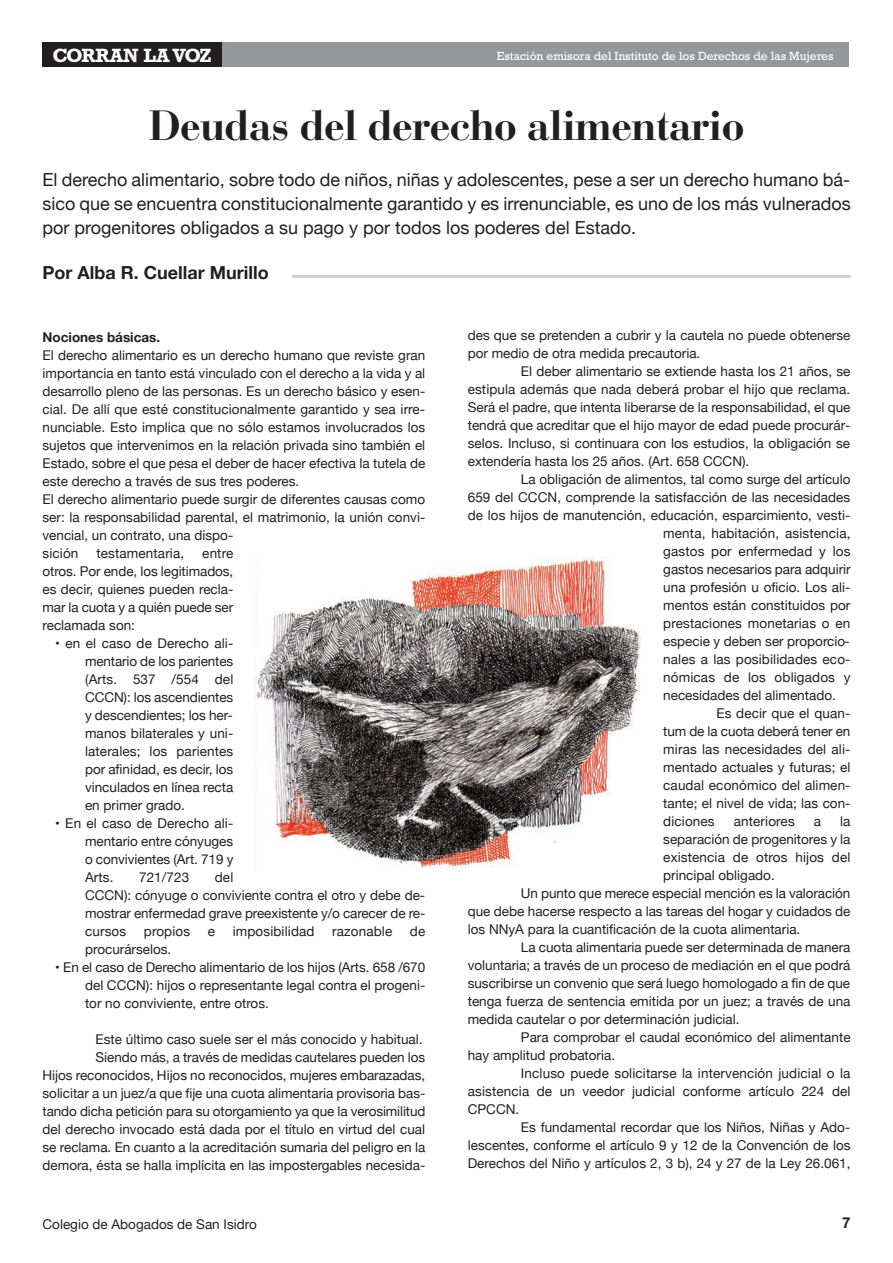
<style>
.page{position:relative;width:893px;height:1263px;background:#fff}
.page>*{position:absolute;margin:0;border:0;box-sizing:border-box;transform-origin:0 0}
.t1{font:700 42px "Bauer Bodoni";letter-spacing:-.025em;color:#231f20}
.t2{font:700 19.5px "Rockwell";letter-spacing:-.04em;color:#fff}
.t3{font:18px/24px "Helvetica Neue";color:#231f20;text-align:justify}
.t4{font:700 18px "Helvetica Neue";color:#231f20}
.t5{font:700 15px "Helvetica Neue";color:#231f20}
.t6{font:13.5px/18px "Helvetica Neue";color:#231f20;text-align:justify}
.t7{font:700 13.5px "Helvetica Neue";color:#231f20}
.t8{font:12px "Rockwell";color:#fff}
</style>
<div class="page">
<div style="left:43px;top:43px;width:806px;height:24px;background:#95979a"></div>
<div style="left:43px;top:43px;width:179px;height:24px;background:#231f20"></div>
<hr style="left:292px;top:275px;width:558px;height:3px;background:#cfd0d2">
<img style="left:255px;top:556px;width:386px;height:312px">
<h2 class="t2" style="left:52px;top:43px;width:161px">CORRAN LA VOZ</h2>
<p class="t8" style="left:497px;top:49px;width:338px">Estación emisora del Instituto de los Derechos de las Mujeres</p>
<h1 class="t1" style="left:148px;top:110px;width:598px">Deudas del derecho alimentario</h1>
<p class="t3" style="left:43px;top:168px;width:810px">El derecho alimentario, sobre todo de niños, niñas y adolescentes, pese a ser un derecho humano bá&shy;sico que se encuentra constitucionalmente garantido y es irrenunciable, es uno de los más vulnerados por progenitores obligados a su pago y por todos los poderes del Estado.</p>
<h3 class="t4" style="left:43px;top:262px;width:228px">Por Alba R. Cuellar Murillo</h3>
<p class="t7" style="left:43px;top:329px;width:119px">Nociones básicas.</p>
<p class="t6" style="left:43px;top:346px;width:384px;text-align:left">El derecho alimentario es un derecho humano que reviste gran importancia en tanto está vinculado con el derecho a la vida y al desarrollo pleno de las personas. Es un derecho básico y esen&shy;cial. De allí que esté constitucionalmente garantido y sea irre&shy;nunciable. Esto implica que no sólo estamos involucrados los sujetos que intervenimos en la relación privada sino también el Estado, sobre el que pesa el deber de hacer efectiva la tutela de este derecho a través de sus tres poderes.<br>El derecho alimentario puede surgir de diferentes causas como ser: la responsabilidad parental, el matrimonio, la unión convi&shy;vencial, un contrato, una dispo-<br>sición</p>
<p class="t6" style="left:96px;top:544px;width:89px">testamentaria,</p>
<p class="t6" style="left:43px;top:544px;width:192px;text-indent:160px">entre otros. Por ende, los legitimados, es decir, quienes pueden recla&shy;mar la cuota y a quién puede ser reclamada son:</p>
<p class="t6" style="left:85px;top:634px;width:150px;text-indent:-30px">• en el caso de Derecho ali&shy;mentario de los parientes (Arts. 537 /554 del CCCN): los ascendientes y descendientes; los her&shy;manos bilaterales y uni&shy;laterales; los parientes por afinidad, es decir, los vinculados en línea recta en primer grado.</p>
<p class="t6" style="left:85px;top:814px;width:150px;text-indent:-30px">• En el caso de Derecho ali&shy;mentario entre cónyuges o convivientes (Art. 719 y Arts.</p>
<p class="t6" style="left:139px;top:868px;width:52px">721/723</p>
<p class="t6" style="left:85px;top:868px;width:342px;text-align:left;text-indent:130px">del<br>CCCN): cónyuge o conviviente contra el otro y debe de&shy;mostrar enfermedad grave preexistente y/o carecer de re&shy;cursos</p>
<p class="t6" style="left:144px;top:922px;width:48px">propios</p>
<p class="t6" style="left:208px;top:922px;width:9px">e</p>
<p class="t6" style="left:233px;top:922px;width:83px">imposibilidad</p>
<p class="t6" style="left:332px;top:922px;width:62px">razonable</p>
<p class="t6" style="left:410px;top:922px;width:17px">de</p>
<p class="t6" style="left:85px;top:940px;width:88px">procurárselos.</p>
<p class="t6" style="left:85px;top:958px;width:342px;text-indent:-30px">• En el caso de Derecho alimentario de los hijos (Arts. 658 /670 del CCCN): hijos o representante legal contra el progeni&shy;tor no conviviente, entre otros.</p>
<p class="t6" style="left:43px;top:1030px;width:384px;text-align:right">Este último caso suele ser el más conocido y habitual.<br>Siendo más, a través de medidas cautelares pueden los<br>Hijos reconocidos, Hijos no reconocidos, mujeres embarazadas, solicitar a un juez/a que fije una cuota alimentaria provisoria bas&shy;tando dicha petición para su otorgamiento ya que la verosimilitud del derecho invocado está dada por el título en virtud del cual se reclama. En cuanto a la acreditación sumaria del peligro en la demora, ésta se halla implícita en las impostergables necesida-</p>
<p class="t6" style="left:468px;top:326px;width:384px">des que se pretenden a cubrir y la cautela no puede obtenerse por medio de otra medida precautoria.</p>
<p class="t6" style="left:468px;top:362px;width:384px;text-indent:53px">El deber alimentario se extiende hasta los 21 años, se estipula además que nada deberá probar el hijo que reclama.<br>Será el padre, que intenta liberarse de la responsabilidad, el que tendrá que acreditar que el hijo mayor de edad puede procurár&shy;selos. Incluso, si continuara con los estudios, la obligación se extendería hasta los 25 años. (Art. 658 CCCN).</p>
<p class="t6" style="left:521px;top:470px;width:331px">La obligación de alimentos, tal como surge del artículo</p>
<p class="t6" style="left:468px;top:488px;width:384px">659 del CCCN, comprende la satisfacción de las necesidades</p>
<p class="t6" style="left:468px;top:506px;width:384px">de los hijos de manutención, educación, esparcimiento, vesti-</p>
<p class="t6" style="left:663px;top:524px;width:189px">menta, habitación, asistencia,</p>
<p class="t6" style="left:663px;top:542px;width:189px">gastos por enfermedad y los</p>
<p class="t6" style="left:663px;top:560px;width:189px">gastos necesarios para adquirir</p>
<p class="t6" style="left:663px;top:578px;width:189px">una profesión u oficio. Los ali-</p>
<p class="t6" style="left:663px;top:596px;width:189px">mentos están constituidos por</p>
<p class="t6" style="left:663px;top:614px;width:189px">prestaciones monetarias o en</p>
<p class="t6" style="left:663px;top:632px;width:188px">especie y deben ser proporcio-</p>
<p class="t6" style="left:663px;top:650px;width:189px">nales a las posibilidades eco-</p>
<p class="t6" style="left:663px;top:668px;width:189px">nómicas de los obligados y</p>
<p class="t6" style="left:663px;top:686px;width:174px">necesidades del alimentado.</p>
<p class="t6" style="left:716px;top:704px;width:135px">Es decir que el quan-</p>
<p class="t6" style="left:663px;top:722px;width:189px">tum de la cuota deberá tener en</p>
<p class="t6" style="left:663px;top:740px;width:189px">miras las necesidades del ali-</p>
<p class="t6" style="left:663px;top:758px;width:189px">mentado actuales y futuras; el</p>
<p class="t6" style="left:663px;top:776px;width:189px">caudal económico del alimen-</p>
<p class="t6" style="left:663px;top:794px;width:189px">tante; el nivel de vida; las con-</p>
<p class="t6" style="left:663px;top:812px;width:53px">diciones</p>
<p class="t6" style="left:734px;top:812px;width:62px">anteriores</p>
<p class="t6" style="left:814px;top:812px;width:9px">a</p>
<p class="t6" style="left:840px;top:812px;width:12px">la</p>
<p class="t6" style="left:663px;top:830px;width:189px">separación de progenitores y la</p>
<p class="t6" style="left:663px;top:848px;width:189px">existencia de otros hijos del</p>
<p class="t6" style="left:663px;top:866px;width:113px">principal obligado.</p>
<p class="t6" style="left:521px;top:883px;width:331px">Un punto que merece especial mención es la valoración</p>
<p class="t6" style="left:468px;top:901px;width:384px">que debe hacerse respecto a las tareas del hogar y cuidados de</p>
<p class="t6" style="left:468px;top:919px;width:334px">los NNyA para la cuantificación de la cuota alimentaria.</p>
<p class="t6" style="left:521px;top:937px;width:331px">La cuota alimentaria puede ser determinada de manera</p>
<p class="t6" style="left:468px;top:955px;width:384px">voluntaria; a través de un proceso de mediación en el que podrá</p>
<p class="t6" style="left:468px;top:973px;width:384px">suscribirse un convenio que será luego homologado a fin de que</p>
<p class="t6" style="left:468px;top:991px;width:384px">tenga fuerza de sentencia emitida por un juez; a través de una</p>
<p class="t6" style="left:468px;top:1009px;width:273px">medida cautelar o por determinación judicial.</p>
<p class="t6" style="left:521px;top:1027px;width:331px">Para comprobar el caudal económico del alimentante</p>
<p class="t6" style="left:468px;top:1045px;width:149px">hay amplitud probatoria.</p>
<p class="t6" style="left:521px;top:1063px;width:331px">Incluso puede solicitarse la intervención judicial o la</p>
<p class="t6" style="left:468px;top:1081px;width:384px">asistencia de un veedor judicial conforme artículo 224 del</p>
<p class="t6" style="left:468px;top:1099px;width:53px">CPCCN.</p>
<p class="t6" style="left:521px;top:1117px;width:331px">Es fundamental recordar que los Niños, Niñas y Ado-</p>
<p class="t6" style="left:468px;top:1135px;width:384px">lescentes, conforme el artículo 9 y 12 de la Convención de los</p>
<p class="t6" style="left:468px;top:1153px;width:384px">Derechos del Niño y artículos 2, 3 b), 24 y 27 de la Ley 26.061,</p>
<p class="t6" style="left:43px;top:1215px;width:216px">Colegio de Abogados de San Isidro</p>
<p class="t5" style="left:842px;top:1213px;width:10px">7</p>
</div>
